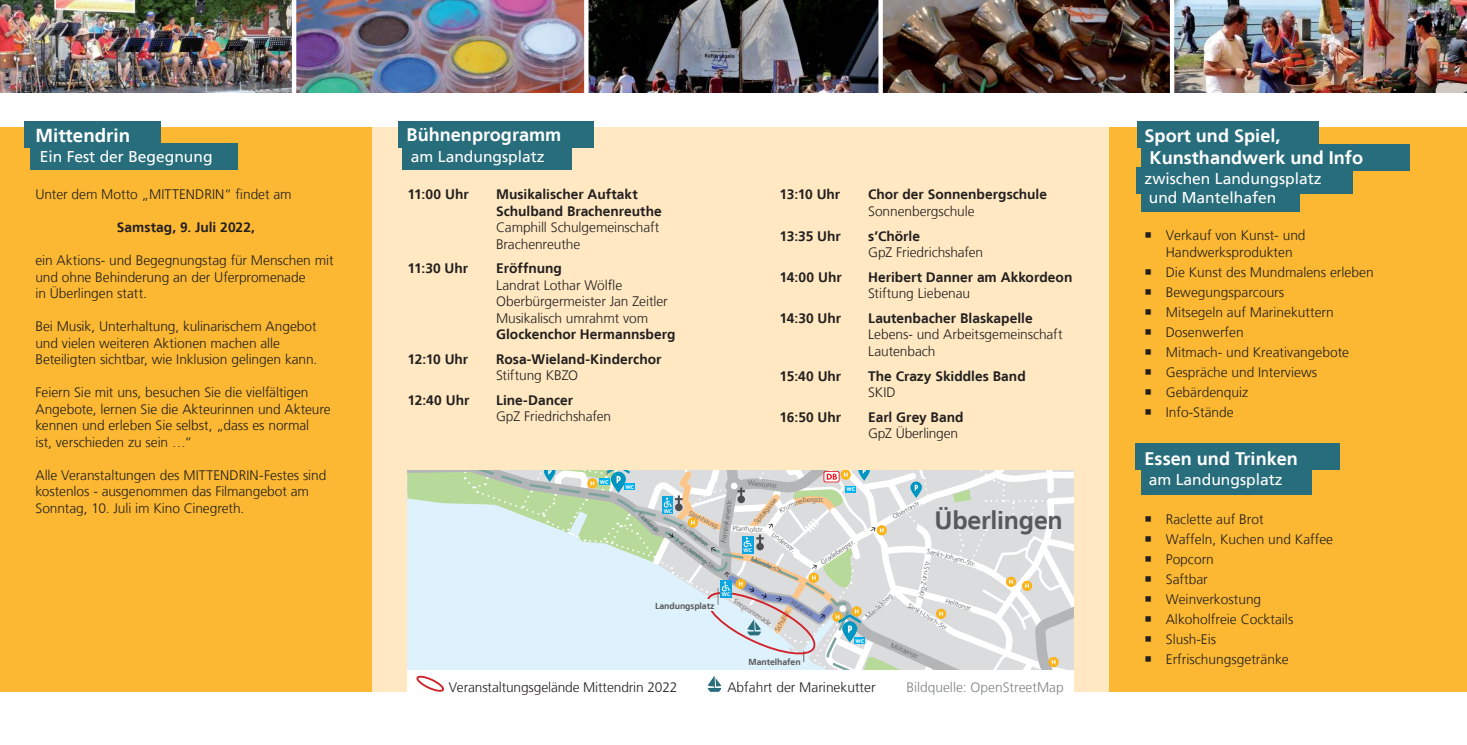
<style>
.page{position:relative;width:1467px;height:745px;background:#fff}
.page>*{position:absolute;margin:0;border:0;box-sizing:border-box;transform-origin:0 0}
.t1{font:700 25px "Frutiger LT";letter-spacing:-.01em;color:#57585a}
.t2{font:700 18.75px "Frutiger LT";color:#fff}
.t3{font:700 18.12px/21.8px "Frutiger LT";color:#fff}
.t4{font:15.62px/18.8px "Frutiger LT";color:#fff}
.t5{font:300 13.75px/16.5px "Frutiger LT";letter-spacing:-.005em;color:#221f1f}
.t6{font:700 13.75px/16.5px "Frutiger LT";color:#221f1f}
.t7{font:300 13.75px "Frutiger LT";color:#808284}
.t8{font:700 8.75px "Frutiger LT";letter-spacing:-.01em;color:#57585a}
.t9{font:300 7.25px "Frutiger LT";color:#57585a}
.t10{font:300 6.88px "Frutiger LT";color:#57585a}
.t11{font:300 6.88px "Frutiger LT";color:#4c4c4e}
.t12{font:700 5.75px "Agenda";color:#fff}
.t13{font:700 5.25px "Frutiger LT";color:#fff}
.s1{font-size:7.25px}
.s2{font-size:7.25px;color:#4c4c4e}
</style>
<div class="page">
<div style="left:0;top:128px;width:372px;height:563px;background:#fcb832"></div>
<div style="left:372px;top:128px;width:737px;height:563px;background:#ffe8c2"></div>
<div style="left:1109px;top:128px;width:358px;height:563px;background:#fcb832"></div>
<div style="left:25px;top:121px;width:136px;height:26px;background:#286d7b"></div>
<div style="left:30px;top:143px;width:208px;height:27px;background:#286d7b"></div>
<div style="left:1141px;top:185px;width:158px;height:27px;background:#286d7b"></div>
<div style="left:398px;top:121px;width:196px;height:26px;background:#286d7b"></div>
<div style="left:402px;top:143px;width:169px;height:27px;background:#286d7b"></div>
<div style="left:1137px;top:121px;width:182px;height:27px;background:#286d7b"></div>
<div style="left:1141px;top:144px;width:268px;height:27px;background:#286d7b"></div>
<div style="left:1136px;top:167px;width:216px;height:26px;background:#286d7b"></div>
<div style="left:1136px;top:443px;width:204px;height:26px;background:#286d7b"></div>
<div style="left:1141px;top:467px;width:170px;height:27px;background:#286d7b"></div>
<img style="left:0;top:0;width:292px;height:92px">
<img style="left:296px;top:0;width:288px;height:92px">
<img style="left:589px;top:0;width:289px;height:92px">
<img style="left:1174px;top:0;width:293px;height:92px">
<img style="left:883px;top:0;width:287px;height:92px">
<svg style="left:407px;top:470px;width:667px;height:221px;background:#dae4e2"></svg>
<h2 class="t2" style="left:35px;top:127px;width:96px">Mittendrin</h2>
<p class="t4" style="left:40px;top:148px;width:174px">Ein Fest der Begegnung</p>
<p class="t5" style="left:35px;top:187px;width:258px">Unter dem Motto „MITTENDRIN“ findet am</p>
<p class="t6" style="left:117px;top:220px;width:140px">Samstag, 9. Juli 2022,</p>
<p class="t5" style="left:35px;top:253px;width:300px">ein Aktions- und Begegnungstag für Menschen mit und ohne Behinderung an der Uferpromenade<br>in Überlingen statt.</p>
<p class="t5" style="left:35px;top:319px;width:283px">Bei Musik, Unterhaltung, kulinarischem Angebot und vielen weiteren Aktionen machen alle<br>Beteiligten sichtbar, wie Inklusion gelingen kann.</p>
<p class="t5" style="left:35px;top:385px;width:297px">Feiern Sie mit uns, besuchen Sie die vielfältigen Angebote, lernen Sie die Akteurinnen und Akteure kennen und erleben Sie selbst, „dass es normal<br>ist, verschieden zu sein …“</p>
<p class="t5" style="left:35px;top:467px;width:292px">Alle Veranstaltungen des MITTENDRIN-Festes sind kostenlos - ausgenommen das Filmangebot am<br>Sonntag, 10. Juli im Kino Cinegreth.</p>
<h3 class="t3" style="left:407px;top:125px;width:156px">Bühnenprogramm</h3>
<p class="t4" style="left:411px;top:148px;width:135px">am Landungsplatz</p>
<p class="t6" style="left:407px;top:187px;width:63px">11:00 Uhr</p>
<p class="t6" style="left:496px;top:187px;width:167px">Musikalischer Auftakt<br>Schulband Brachenreuthe</p>
<p class="t5" style="left:496px;top:220px;width:165px">Camphill Schulgemeinschaft<br>Brachenreuthe</p>
<p class="t6" style="left:407px;top:261px;width:62px">11:30 Uhr</p>
<p class="t6" style="left:496px;top:261px;width:67px">Eröffnung</p>
<p class="t5" style="left:496px;top:276px;width:173px">Landrat Lothar Wölfle<br>Oberbürgermeister Jan Zeitler<br>Musikalisch umrahmt vom</p>
<p class="t6" style="left:496px;top:327px;width:181px">Glockenchor Hermannsberg</p>
<p class="t6" style="left:407px;top:351px;width:62px">12:10 Uhr</p>
<p class="t6" style="left:496px;top:351px;width:167px">Rosa-Wieland-Kinderchor</p>
<p class="t5" style="left:496px;top:368px;width:84px">Stiftung KBZO</p>
<p class="t6" style="left:407px;top:392px;width:63px">12:40 Uhr</p>
<p class="t6" style="left:496px;top:392px;width:79px">Line-Dancer</p>
<p class="t5" style="left:496px;top:409px;width:117px">GpZ Friedrichshafen</p>
<p class="t6" style="left:780px;top:187px;width:62px">13:10 Uhr</p>
<p class="t6" style="left:868px;top:187px;width:180px">Chor der Sonnenbergschule</p>
<p class="t5" style="left:868px;top:203px;width:108px">Sonnenbergschule</p>
<p class="t6" style="left:780px;top:229px;width:63px">13:35 Uhr</p>
<p class="t6" style="left:868px;top:229px;width:53px">s’Chörle</p>
<p class="t5" style="left:868px;top:245px;width:117px">GpZ Friedrichshafen</p>
<p class="t6" style="left:780px;top:270px;width:64px">14:00 Uhr</p>
<p class="t6" style="left:868px;top:270px;width:206px">Heribert Danner am Akkordeon</p>
<p class="t5" style="left:868px;top:286px;width:103px">Stiftung Liebenau</p>
<p class="t6" style="left:780px;top:311px;width:63px">14:30 Uhr</p>
<p class="t6" style="left:868px;top:311px;width:166px">Lautenbacher Blaskapelle</p>
<p class="t5" style="left:868px;top:327px;width:196px">Lebens- und Arbeitsgemeinschaft<br>Lautenbach</p>
<p class="t6" style="left:780px;top:368px;width:63px">15:40 Uhr</p>
<p class="t6" style="left:868px;top:368px;width:159px">The Crazy Skiddles Band</p>
<p class="t5" style="left:868px;top:385px;width:29px">SKID</p>
<p class="t6" style="left:780px;top:409px;width:63px">16:50 Uhr</p>
<p class="t6" style="left:868px;top:409px;width:97px">Earl Grey Band</p>
<p class="t5" style="left:868px;top:426px;width:91px">GpZ Überlingen</p>
<p class="t12" style="left:600px;top:479px;width:10px">WC</p>
<p class="t12" style="left:625px;top:484px;width:10px">WC</p>
<p class="t10" style="left:748px;top:480px;width:32px;rotate:5deg">Wiestorstr.</p>
<p class="t12" style="left:846px;top:486px;width:10px">WC</p>
<p class="t10" style="left:803px;top:496px;width:23px;rotate:1deg">bergstr.</p>
<p class="t10" style="left:753px;top:520px;width:33px;rotate:-50deg">Spitalgasse</p>
<p class="t10" style="left:779px;top:507px;width:26px;rotate:-25deg">Krumme</p>
<p class="t10" style="left:721px;top:541px;width:46px;rotate:-82deg">Franziskanerstr.</p>
<p class="t10" style="left:892px;top:514px;width:33px;rotate:-28deg">Obertorstr.</p>
<p class="t13" style="left:664px;top:508px;width:10px">WC</p>
<p class="t10" style="left:691px;top:509px;width:35px;rotate:26deg">Steinhausg.</p>
<h1 class="t1" style="left:935px;top:509px;width:130px">Überlingen</h1>
<p class="t10" style="left:641px;top:511px;width:30px;rotate:43deg">Klosterstr<span class="s1">.</span></p>
<p class="t10" style="left:681px;top:522px;width:38px;rotate:36deg">Christophstr.</p>
<p class="t11" style="left:774px;top:531px;width:30px;rotate:37deg">Lindenstr.</p>
<p class="t10" style="left:733px;top:525px;width:33px;rotate:2deg">Pfarrhofstr<span class="s2">.</span></p>
<p class="t10" style="left:678px;top:536px;width:51px;rotate:37deg">J.-Kessenring-Str.</p>
<p class="t11" style="left:820px;top:560px;width:41px;rotate:-34deg">Gradebergstr.</p>
<p class="t10" style="left:928px;top:547px;width:52px;rotate:16deg">Sankt-Johann-Str.</p>
<p class="t10" style="left:947px;top:597px;width:29px;rotate:18deg">Helltorstr.</p>
<p class="t13" style="left:743px;top:547px;width:10px">WC</p>
<p class="t9" style="left:752px;top:555px;width:36px;rotate:22deg">Münsterstr.</p>
<p class="t10" style="left:918px;top:597px;width:41px;rotate:-80deg">Jörg-Zürn-Str.</p>
<p class="t12" style="left:722px;top:590px;width:10px">WC</p>
<p class="t13" style="left:722px;top:592px;width:10px">WC</p>
<p class="t10" style="left:865px;top:614px;width:35px;rotate:-42deg">Mantelsteig</p>
<p class="t10" style="left:910px;top:601px;width:48px;rotate:32deg">Sankt-Ulrich-Str.</p>
<p class="t10" style="left:736px;top:597px;width:45px;rotate:33deg">Seepromenade</p>
<p class="t10" style="left:794px;top:599px;width:28px;rotate:32deg">Hafenstr.</p>
<p class="t8" style="left:655px;top:601px;width:61px">Landungsplatz</p>
<p class="t10" style="left:774px;top:628px;width:26px;rotate:-61deg">Schulstr.</p>
<p class="t5" style="left:449px;top:679px;width:230px">Veranstaltungsgelände Mittendrin 2022</p>
<p class="t8" style="left:749px;top:658px;width:54px">Mantelhafen</p>
<p class="t12" style="left:855px;top:638px;width:10px">WC</p>
<p class="t5" style="left:727px;top:679px;width:150px">Abfahrt der Marinekutter</p>
<p class="t10" style="left:892px;top:641px;width:33px;rotate:24deg">Mühlenstr.</p>
<p class="t7" style="left:906px;top:680px;width:159px">Bildquelle: OpenStreetMap</p>
<h3 class="t3" style="left:1144px;top:126px;width:220px">Sport und Spiel,<br>Kunsthandwerk und Info</h3>
<p class="t4" style="left:1144px;top:170px;width:179px">zwischen Landungsplatz und Mantelhafen</p>
<p class="t5" style="left:1166px;top:228px;width:141px;text-indent:-21px">○ Verkauf von Kunst- und<br>Handwerksprodukten</p>
<p class="t5" style="left:1144px;top:265px;width:231px">○ Die Kunst des Mundmalens erleben</p>
<p class="t5" style="left:1144px;top:285px;width:141px">○ Bewegungsparcours</p>
<p class="t5" style="left:1144px;top:305px;width:191px">○ Mitsegeln auf Marinekuttern</p>
<p class="t5" style="left:1144px;top:325px;width:101px">○ Dosenwerfen</p>
<p class="t5" style="left:1144px;top:345px;width:206px">○ Mitmach- und Kreativangebote</p>
<p class="t5" style="left:1144px;top:365px;width:174px">○ Gespräche und Interviews</p>
<p class="t5" style="left:1144px;top:385px;width:105px">○ Gebärdenquiz</p>
<p class="t5" style="left:1144px;top:405px;width:91px">○ Info-Stände</p>
<h3 class="t3" style="left:1144px;top:448px;width:155px">Essen und Trinken</h3>
<p class="t4" style="left:1149px;top:471px;width:135px">am Landungsplatz</p>
<p class="t5" style="left:1144px;top:511px;width:121px">○ Raclette auf Brot</p>
<p class="t5" style="left:1144px;top:531px;width:190px">○ Waffeln, Kuchen und Kaffee</p>
<p class="t5" style="left:1144px;top:551px;width:71px">○ Popcorn</p>
<p class="t5" style="left:1144px;top:571px;width:65px">○ Saftbar</p>
<p class="t5" style="left:1144px;top:591px;width:118px">○ Weinverkostung</p>
<p class="t5" style="left:1144px;top:611px;width:150px">○ Alkoholfreie Cocktails</p>
<p class="t5" style="left:1144px;top:632px;width:73px">○ Slush-Eis</p>
<p class="t5" style="left:1144px;top:652px;width:146px">○ Erfrischungsgetränke</p>
</div>
